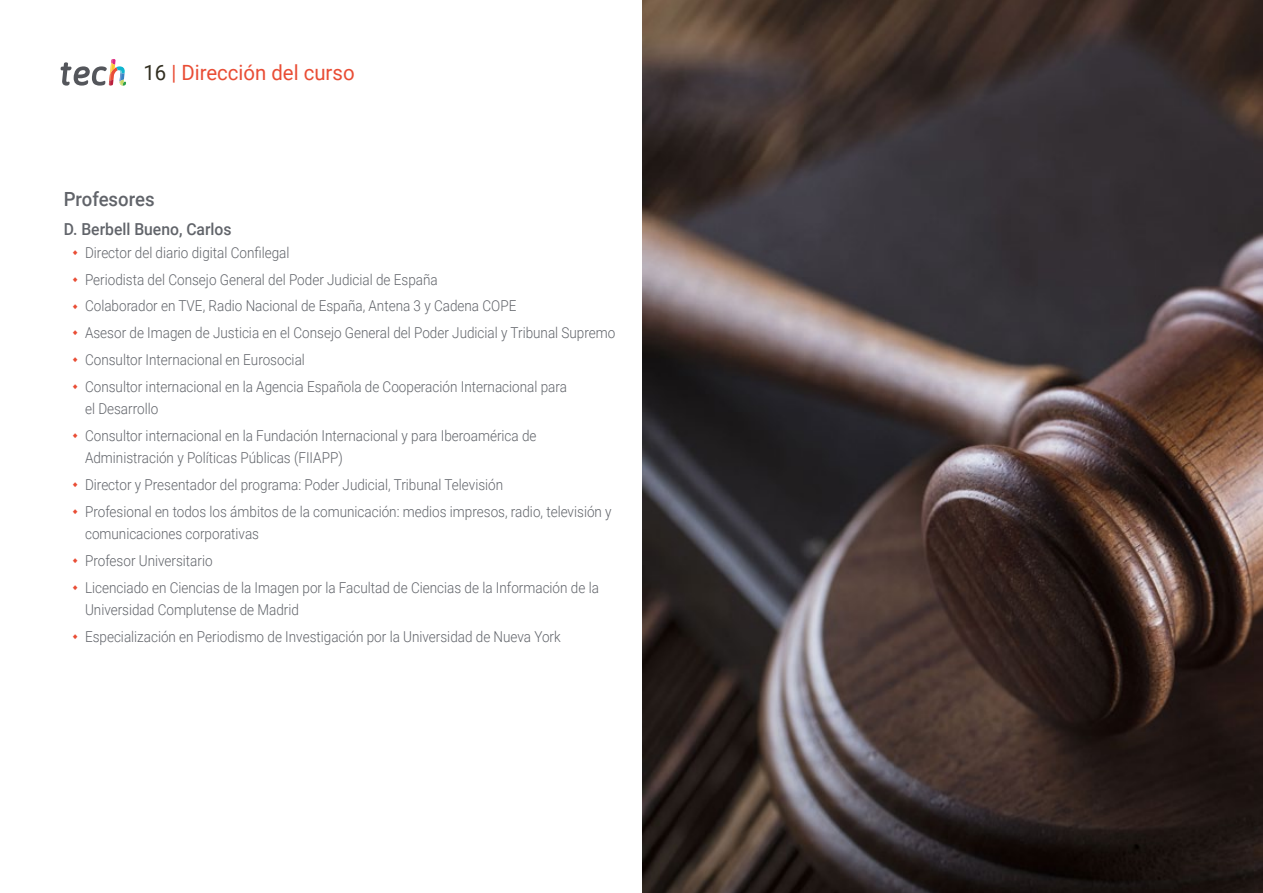
<style>
.page{position:relative;width:1263px;height:893px;background:#fff}
.page>*{position:absolute;margin:0;border:0;box-sizing:border-box;transform-origin:0 0}
.t1{font:21px "Roboto";color:#e94d35}
.t2{font:500 19.5px "Roboto";color:#61646a;scale:.95 1}
.t3{font:500 16.5px "Roboto";color:#61646a;scale:.95 1}
.t4{font:300 15px/26.7px "Roboto";color:#61646a;scale:.9 1}
.s1{color:#312e20}
</style>
<div class="page">
<img style="left:642px;top:0;width:621px;height:893px">
<svg style="left:61px;top:59px;width:65px;height:27px"></svg>
<h1 class="t1" style="left:144px;top:57px;width:213px"><span class="s1">16</span> | Dirección del curso</h1>
<h2 class="t2" style="left:64px;top:185px;width:97px">Profesores</h2>
<p class="t3" style="left:64px;top:218px;width:178px">D. Berbell Bueno, Carlos</p>
<p class="t4" style="left:85px;top:238px;width:591px">Director del diario digital Confilegal<br>Periodista del Consejo General del Poder Judicial de España<br>Colaborador en TVE, Radio Nacional de España, Antena 3 y Cadena COPE<br>Asesor de Imagen de Justicia en el Consejo General del Poder Judicial y Tribunal Supremo Consultor Internacional en Eurosocial<br>Consultor internacional en la Agencia Española de Cooperación Internacional para</p>
<p class="t4" style="left:85px;top:395px;width:503px">el Desarrollo<br>Consultor internacional en la Fundación Internacional y para Iberoamérica de</p>
<p class="t4" style="left:85px;top:444px;width:587px">Administración y Políticas Públicas (FIIAPP)<br>Director y Presentador del programa: Poder Judicial, Tribunal Televisión<br>Profesional en todos los ámbitos de la comunicación: medios impresos, radio, televisión y</p>
<p class="t4" style="left:85px;top:520px;width:572px">comunicaciones corporativas<br>Profesor Universitario<br>Licenciado en Ciencias de la Imagen por la Facultad de Ciencias de la Información de la</p>
<p class="t4" style="left:85px;top:596px;width:530px">Universidad Complutense de Madrid<br>Especialización en Periodismo de Investigación por la Universidad de Nueva York</p>
</div>
